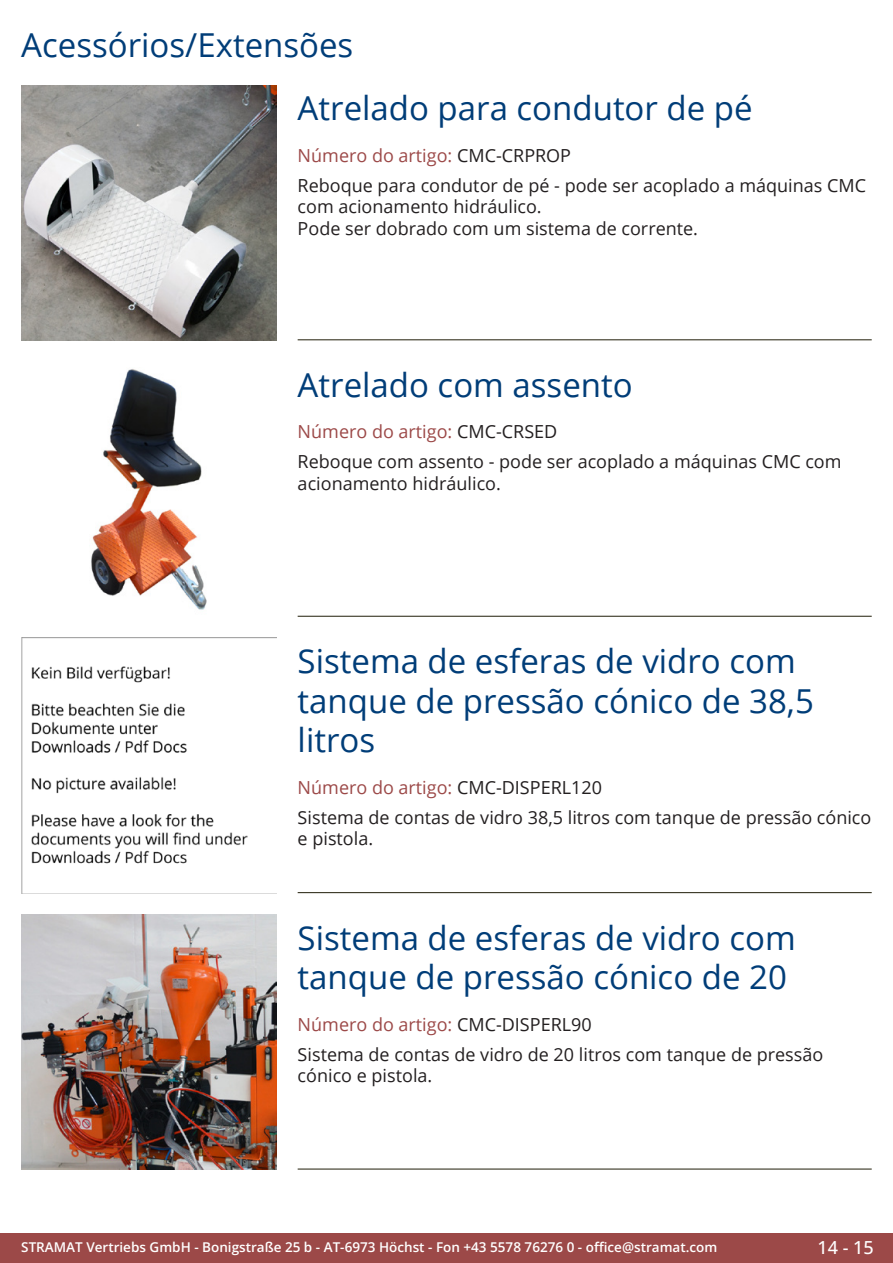
<style>
.page{position:relative;width:893px;height:1263px;background:#fff}
.page>*{position:absolute;margin:0;border:0;box-sizing:border-box;transform-origin:0 0}
.Produkttitel{font:33px/39.6px "Open Sans";color:#003d78}
.RastTitel{font:33px "Open Sans";color:#003d78}
.Beschreibung_Text{font:18px/21.6px "Open Sans";color:#231f20}
.TechDaten_Überschrif{font:18px "Open Sans";color:#9c4948}
.t1{font:500 18px "Open Sans";color:#fff}
.t2{font:600 13.5px "Open Sans";color:#fff}
.s1{color:#231f20}
</style>
<div class="page">
<div style="left:0;top:1233px;width:893px;height:30px;background:#9c4948"></div>
<hr style="left:298px;top:340px;width:574px;height:1px;background:#201d08">
<hr style="left:298px;top:616px;width:574px;height:1px;background:#201d08">
<hr style="left:298px;top:892px;width:574px;height:1px;background:#201d08">
<hr style="left:298px;top:1169px;width:574px;height:1px;background:#201d08">
<img style="left:21px;top:85px;width:255px;height:255px">
<img style="left:91px;top:369px;width:116px;height:241px">
<img style="left:21px;top:638px;width:255px;height:255px">
<img style="left:21px;top:914px;width:255px;height:255px">
<p class="RastTitel" style="left:21px;top:22px;width:334px">Acessórios/Extensões</p>
<p class="Produkttitel" style="left:298px;top:88px;width:457px">Atrelado para condutor de pé</p>
<p class="TechDaten_Überschrif" style="left:298px;top:143px;width:275px">Número do artigo: <span class="s1">CMC-CRPROP</span></p>
<p class="Beschreibung_Text" style="left:298px;top:174px;width:570px">Reboque para condutor de pé - pode ser acoplado a máquinas CMC com acionamento hidráulico.<br>Pode ser dobrado com um sistema de corrente.</p>
<p class="Produkttitel" style="left:298px;top:364px;width:337px">Atrelado com assento</p>
<p class="TechDaten_Überschrif" style="left:298px;top:420px;width:261px">Número do artigo: <span class="s1">CMC-CRSED</span></p>
<p class="Beschreibung_Text" style="left:298px;top:450px;width:545px">Reboque com assento - pode ser acoplado a máquinas CMC com acionamento hidráulico.</p>
<p class="Produkttitel" style="left:298px;top:640px;width:518px">Sistema de esferas de vidro com tanque de pressão cónico de 38,5 litros</p>
<p class="TechDaten_Überschrif" style="left:298px;top:775px;width:306px">Número do artigo: <span class="s1">CMC-DISPERL120</span></p>
<p class="Beschreibung_Text" style="left:298px;top:806px;width:575px">Sistema de contas de vidro 38,5 litros com tanque de pressão cónico e pistola.</p>
<p class="Produkttitel" style="left:298px;top:917px;width:500px">Sistema de esferas de vidro com tanque de pressão cónico de 20</p>
<p class="TechDaten_Überschrif" style="left:298px;top:1012px;width:296px">Número do artigo: <span class="s1">CMC-DISPERL90</span></p>
<p class="Beschreibung_Text" style="left:298px;top:1043px;width:527px">Sistema de contas de vidro de 20 litros com tanque de pressão cónico e pistola.</p>
<p class="t2" style="left:21px;top:1238px;width:698px">STRAMAT Vertriebs GmbH - Bonigstraße 25 b - AT-6973 Höchst - Fon +43 5578 76276 0 - office@stramat.com</p>
<p class="t1" style="left:817px;top:1234px;width:58px">14 - 15</p>
</div>
